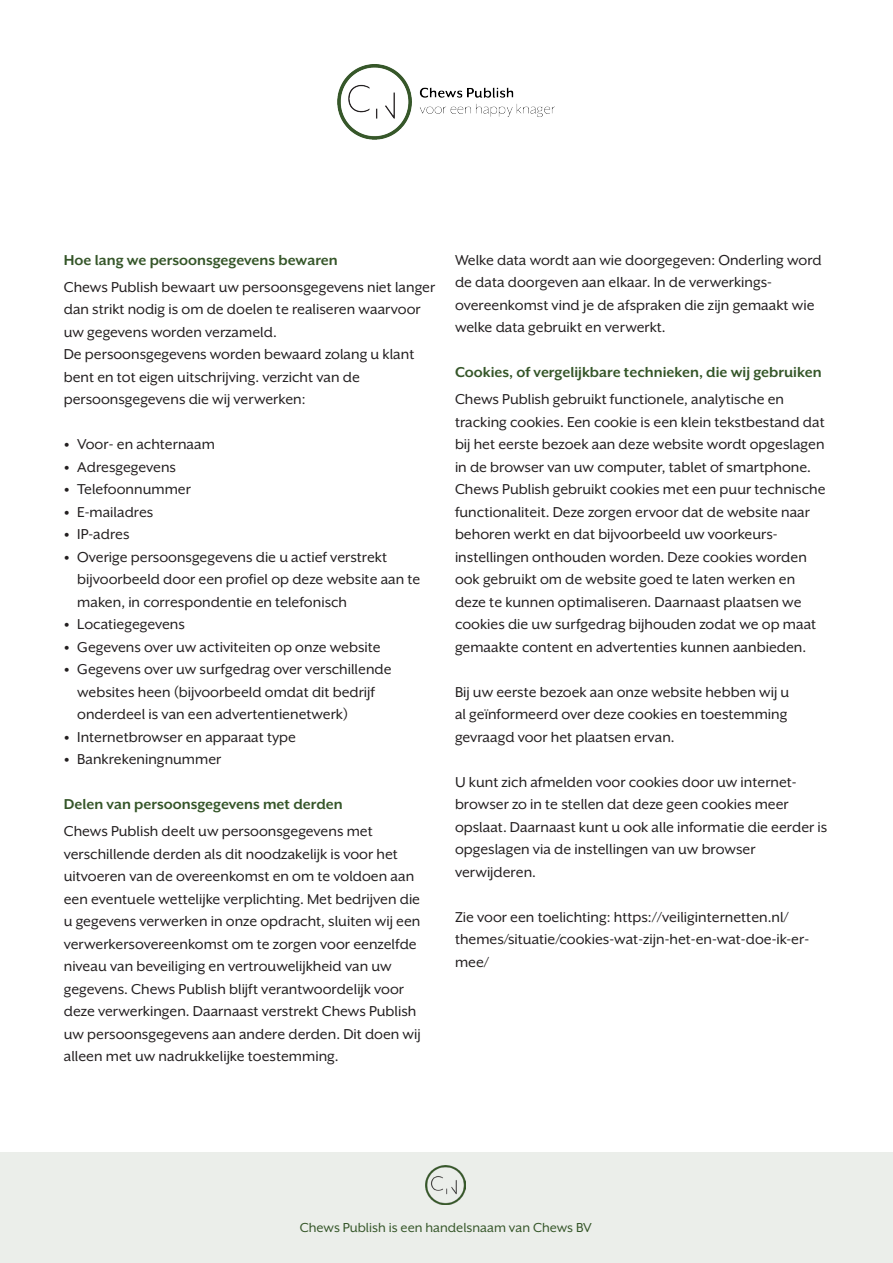
<style>
.page{position:relative;width:893px;height:1263px;background:#fff}
.page>*{position:absolute;margin:0;border:0;box-sizing:border-box;transform-origin:0 0}
.t1{font:16.5px/22.5px "Mr Eaves XL San OT";color:#231f20}
.t2{font:700 16.5px "Mr Eaves XL San OT";color:#355629}
.t3{font:15px "Mr Eaves XL San OT";color:#355629}
.s1{font-family:"Arial";font-weight:900;font-size:12px}
</style>
<div class="page">
<div style="left:1px;top:1152px;width:892px;height:111px;background:#ebeeea"></div>
<img style="left:426px;top:1165px;width:40px;height:40px">
<img style="left:338px;top:65px;width:216px;height:74px">
<p class="t2" style="left:64px;top:251px;width:276px">Hoe lang we persoonsgegevens bewaren</p>
<p class="t1" style="left:64px;top:276px;width:373px">Chews Publish bewaart uw persoonsgegevens niet langer dan strikt nodig is om de doelen te realiseren waarvoor uw gegevens worden verzameld.</p>
<p class="t1" style="left:64px;top:343px;width:352px">De persoonsgegevens worden bewaard zolang u klant bent en tot eigen uitschrijving. verzicht van de</p>
<p class="t1" style="left:64px;top:388px;width:243px">persoonsgegevens die wij verwerken:</p>
<p class="t1" style="left:64px;top:433px;width:153px"><span class="s1">•</span> Voor- en achternaam</p>
<p class="t1" style="left:64px;top:456px;width:114px"><span class="s1">•</span> Adresgegevens</p>
<p class="t1" style="left:64px;top:478px;width:129px"><span class="s1">•</span> Telefoonnummer</p>
<p class="t1" style="left:64px;top:501px;width:91px"><span class="s1">•</span> E-mailadres</p>
<p class="t1" style="left:64px;top:523px;width:67px"><span class="s1">•</span> IP-adres</p>
<p class="t1" style="left:64px;top:546px;width:325px"><span class="s1">•</span> Overige persoonsgegevens die u actief verstrekt</p>
<p class="t1" style="left:77px;top:568px;width:345px">bijvoorbeeld door een profiel op deze website aan te</p>
<p class="t1" style="left:77px;top:591px;width:271px">maken, in correspondentie en telefonisch</p>
<p class="t1" style="left:64px;top:613px;width:123px"><span class="s1">•</span> Locatiegegevens</p>
<p class="t1" style="left:64px;top:636px;width:318px"><span class="s1">•</span> Gegevens over uw activiteiten op onze website</p>
<p class="t1" style="left:64px;top:658px;width:329px"><span class="s1">•</span> Gegevens over uw surfgedrag over verschillende</p>
<p class="t1" style="left:77px;top:681px;width:299px">websites heen (bijvoorbeeld omdat dit bedrijf</p>
<p class="t1" style="left:77px;top:703px;width:272px">onderdeel is van een advertentienetwerk)</p>
<p class="t1" style="left:64px;top:726px;width:234px"><span class="s1">•</span> Internetbrowser en apparaat type</p>
<p class="t1" style="left:64px;top:748px;width:159px"><span class="s1">•</span> Bankrekeningnummer</p>
<p class="t2" style="left:64px;top:795px;width:281px">Delen van persoonsgegevens met derden</p>
<p class="t1" style="left:64px;top:820px;width:310px">Chews Publish deelt uw persoonsgegevens met</p>
<p class="t1" style="left:64px;top:843px;width:358px">verschillende derden als dit noodzakelijk is voor het uitvoeren van de overeenkomst en om te voldoen aan een eventuele wettelijke verplichting. Met bedrijven die u gegevens verwerken in onze opdracht, sluiten wij een verwerkersovereenkomst om te zorgen voor eenzelfde niveau van beveiliging en vertrouwelijkheid van uw</p>
<p class="t1" style="left:64px;top:978px;width:358px">gegevens. Chews Publish blijft verantwoordelijk voor deze verwerkingen. Daarnaast verstrekt Chews Publish uw persoonsgegevens aan andere derden. Dit doen wij alleen met uw nadrukkelijke toestemming.</p>
<p class="t1" style="left:455px;top:249px;width:368px">Welke data wordt aan wie doorgegeven: Onderling word de data doorgeven aan elkaar. In de verwerkings-</p>
<p class="t1" style="left:455px;top:294px;width:361px">overeenkomst vind je de afspraken die zijn gemaakt wie welke data gebruikt en verwerkt.</p>
<p class="t2" style="left:455px;top:363px;width:368px">Cookies, of vergelijkbare technieken, die wij gebruiken</p>
<p class="t1" style="left:455px;top:388px;width:372px">Chews Publish gebruikt functionele, analytische en tracking cookies. Een cookie is een klein tekstbestand dat bij het eerste bezoek aan deze website wordt opgeslagen in de browser van uw computer, tablet of smartphone.<br>Chews Publish gebruikt cookies met een puur technische functionaliteit. Deze zorgen ervoor dat de website naar behoren werkt en dat bijvoorbeeld uw voorkeurs-</p>
<p class="t1" style="left:455px;top:546px;width:363px">instellingen onthouden worden. Deze cookies worden ook gebruikt om de website goed te laten werken en deze te kunnen optimaliseren. Daarnaast plaatsen we cookies die uw surfgedrag bijhouden zodat we op maat gemaakte content en advertenties kunnen aanbieden.</p>
<p class="t1" style="left:455px;top:681px;width:336px;text-align:justify">Bij uw eerste bezoek aan onze website hebben wij u al geïnformeerd over deze cookies en toestemming gevraagd voor het plaatsen ervan.</p>
<p class="t1" style="left:455px;top:771px;width:374px">U kunt zich afmelden voor cookies door uw internet&shy;browser zo in te stellen dat deze geen cookies meer opslaat. Daarnaast kunt u ook alle informatie die eerder is opgeslagen via de instellingen van uw browser</p>
<p class="t1" style="left:455px;top:861px;width:83px">verwijderen.</p>
<p class="t1" style="left:455px;top:906px;width:356px">Zie voor een toelichting: https://veiliginternetten.nl/ themes/situatie/cookies-wat-zijn-het-en-wat-doe-ik-er&shy;mee/</p>
<p class="t3" style="left:300px;top:1220px;width:293px">Chews Publish is een handelsnaam van Chews BV</p>
</div>
